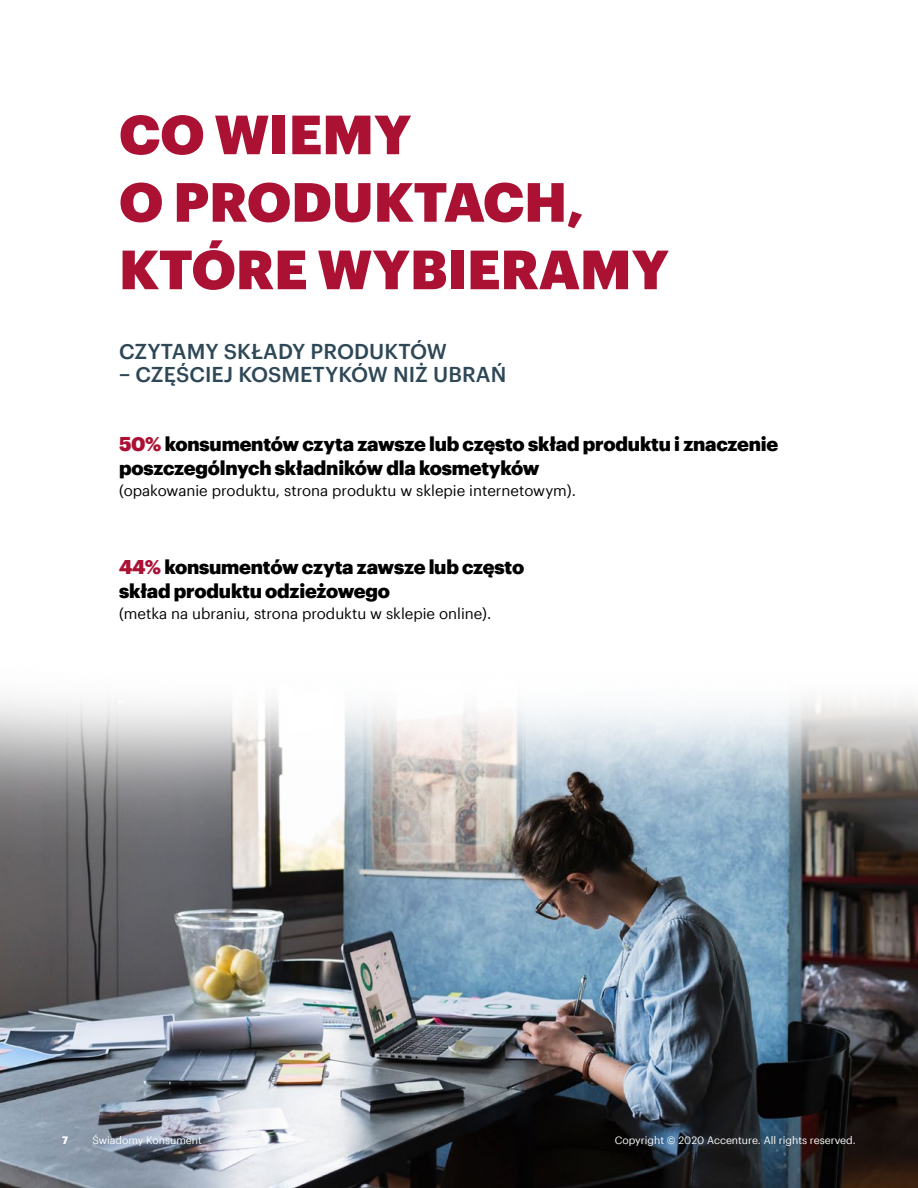
<style>
.page{position:relative;width:918px;height:1188px;background:#fff}
.page>*{position:absolute;margin:0;border:0;box-sizing:border-box;transform-origin:0 0}
.t1{font:900 54px/67.5px "Graphik App";color:#ab1133}
.t2{font:500 21px "Graphik App";letter-spacing:.005em;color:#2e4857}
.t3{font:900 19.5px/24px "Graphik App";letter-spacing:-.01em;color:#000}
.t4{font:15px "Graphik App";color:#000}
.t5{font:10.5px "Graphik App";color:#fff}
.t6{font:700 10.5px "Graphik App";color:#fff}
.s1{color:#ab1133}
</style>
<div class="page">
<img style="left:0;top:698px;width:918px;height:490px">
<h1 class="t1" style="left:119px;top:96px;width:551px">CO WIEMY<br>O PRODUKTACH,<br>KTÓRE WYBIERAMY</h1>
<p class="t2" style="left:119px;top:336px;width:329px">CZYTAMY SKŁADY PRODUKTÓW</p>
<p class="t2" style="left:119px;top:358px;width:389px">– CZĘŚCIEJ KOSMETYKÓW NIŻ UBRAŃ</p>
<p class="t3" style="left:119px;top:430px;width:661px"><span class="s1">50%</span> konsumentów czyta zawsze lub często skład produktu i znaczenie poszczególnych składników dla kosmetyków</p>
<p class="t4" style="left:119px;top:479px;width:458px">(opakowanie produktu, strona produktu w sklepie internetowym).</p>
<p class="t3" style="left:119px;top:554px;width:407px"><span class="s1">44%</span> konsumentów czyta zawsze lub często skład produktu odzieżowego</p>
<p class="t4" style="left:119px;top:603px;width:374px">(metka na ubraniu, strona produktu w sklepie online).</p>
<p class="t6" style="left:62px;top:1132px;width:8px">7</p>
<p class="t5" style="left:92px;top:1133px;width:111px">Świadomy Konsument</p>
<p class="t5" style="left:615px;top:1133px;width:242px">Copyright © 2020 Accenture. All rights reserved.</p>
</div>
